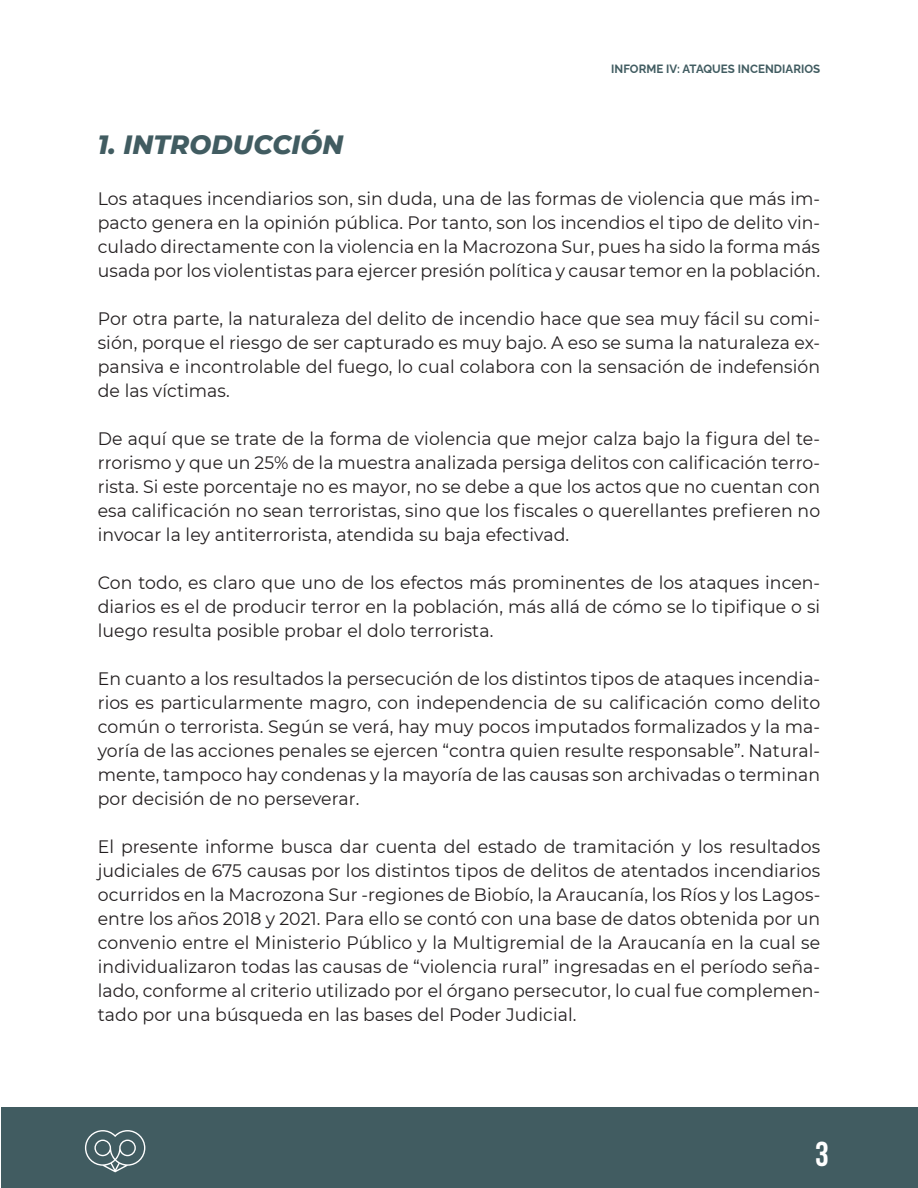
<style>
.page{position:relative;width:918px;height:1188px;background:#fff}
.page>*{position:absolute;margin:0;border:0;box-sizing:border-box;transform-origin:0 0}
.t1{font:700 34.5px "Bebas Neue";color:#fff}
.t2{font:italic 800 27px "Montserrat";letter-spacing:.005em;color:#415c61;scale:.96 1}
.t3{font:18px/24px "Montserrat";letter-spacing:.005em;color:#231f20;text-align:justify;scale:.96 1}
.t4{font:700 12px "Raleway";letter-spacing:.005em;color:#415c61;scale:.96 1}
</style>
<div class="page">
<div style="left:1px;top:1108px;width:917px;height:80px;background:#415c61"></div>
<svg style="left:85px;top:1130px;width:60px;height:42px"></svg>
<p class="t2" style="left:98px;top:124px;width:257px">1. INTRODUCCIÓN</p>
<p class="t4" style="left:611px;top:59px;width:219px">INFORME IV: ATAQUES INCENDIARIOS</p>
<p class="t3" style="left:98px;top:186px;width:754px">Los ataques incendiarios son, sin duda, una de las formas de violencia que más im&shy;pacto genera en la opinión pública. Por tanto, son los incendios el tipo de delito vin&shy;culado directamente con la violencia en la Macrozona Sur, pues ha sido la forma más usada por los violentistas para ejercer presión política y causar temor en la población.</p>
<p class="t3" style="left:98px;top:306px;width:754px">Por otra parte, la naturaleza del delito de incendio hace que sea muy fácil su comi&shy;sión, porque el riesgo de ser capturado es muy bajo. A eso se suma la naturaleza ex&shy;pansiva e incontrolable del fuego, lo cual colabora con la sensación de indefensión de las víctimas.</p>
<p class="t3" style="left:98px;top:426px;width:754px">De aquí que se trate de la forma de violencia que mejor calza bajo la figura del te&shy;rrorismo y que un 25% de la muestra analizada persiga delitos con calificación terro&shy;rista. Si este porcentaje no es mayor, no se debe a que los actos que no cuentan con esa calificación no sean terroristas, sino que los fiscales o querellantes prefieren no invocar la ley antiterrorista, atendida su baja efectivad.</p>
<p class="t3" style="left:98px;top:570px;width:754px">Con todo, es claro que uno de los efectos más prominentes de los ataques incen&shy;diarios es el de producir terror en la población, más allá de cómo se lo tipifique o si luego resulta posible probar el dolo terrorista.</p>
<p class="t3" style="left:98px;top:666px;width:754px">En cuanto a los resultados la persecución de los distintos tipos de ataques incendia&shy;rios es particularmente magro, con independencia de su calificación como delito común o terrorista. Según se verá, hay muy pocos imputados formalizados y la ma&shy;yoría de las acciones penales se ejercen “contra quien resulte responsable”. Natural&shy;mente, tampoco hay condenas y la mayoría de las causas son archivadas o terminan por decisión de no perseverar.</p>
<p class="t3" style="left:98px;top:834px;width:754px">El presente informe busca dar cuenta del estado de tramitación y los resultados judiciales de 675 causas por los distintos tipos de delitos de atentados incendiarios ocurridos en la Macrozona Sur -regiones de Biobío, la Araucanía, los Ríos y los Lagos&shy;entre los años 2018 y 2021. Para ello se contó con una base de datos obtenida por un convenio entre el Ministerio Público y la Multigremial de la Araucanía en la cual se individualizaron todas las causas de “violencia rural” ingresadas en el período seña&shy;lado, conforme al criterio utilizado por el órgano persecutor, lo cual fue complemen&shy;tado por una búsqueda en las bases del Poder Judicial.</p>
<h1 class="t1" style="left:815px;top:1135px;width:15px">3</h1>
</div>
